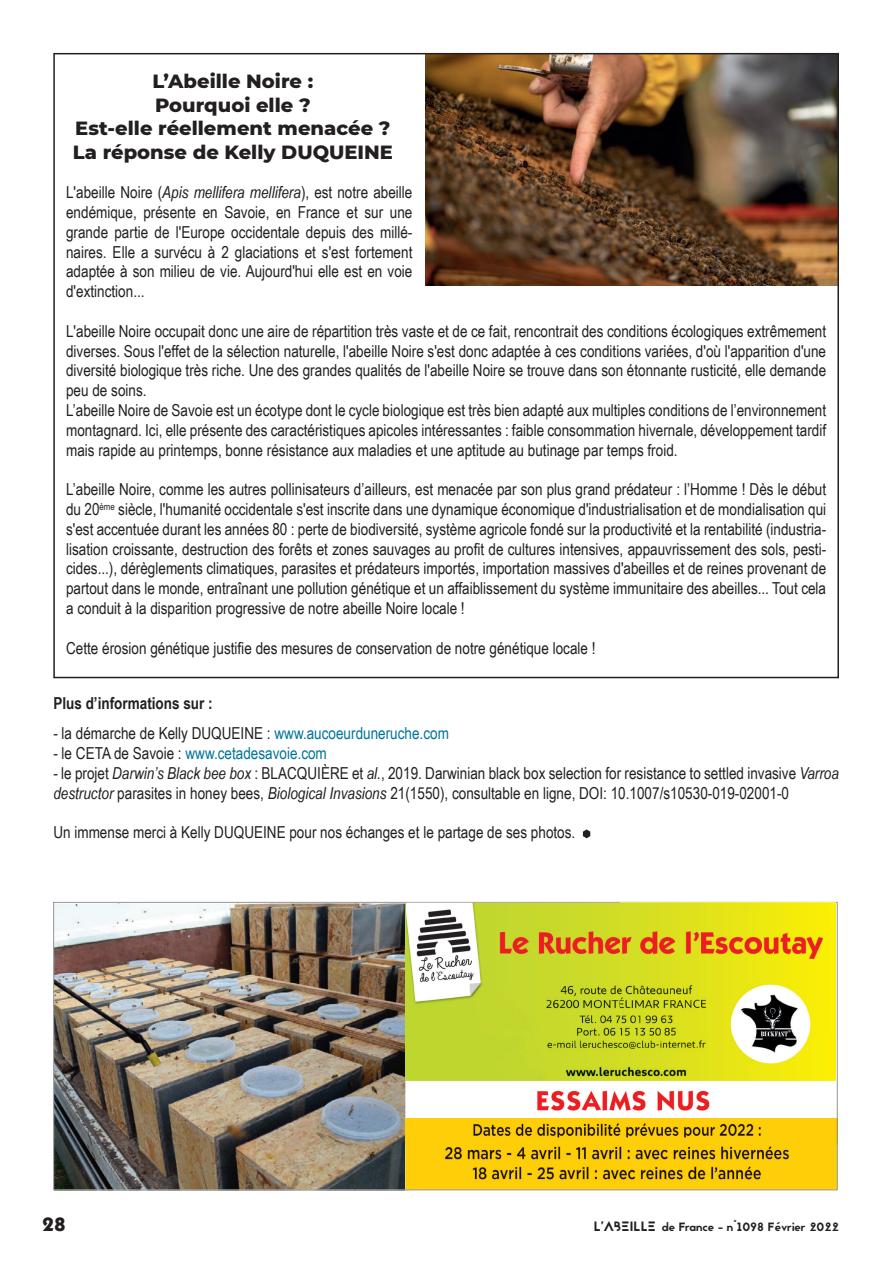
<style>
.page{position:relative;width:893px;height:1263px;background:#fff}
.page>*{position:absolute;margin:0;border:0;box-sizing:border-box;transform-origin:0 0}
.t1{font:800 19.5px/23.4px "Montserrat";color:#231f20;text-align:center}
.t2{font:16.5px/19.8px "Arial Narrow";color:#231f20;text-align:justify}
.t3{font:16.5px "Arial Narrow";color:#007499}
.t4{font:700 16.5px "Arial Narrow";color:#231f20}
.t5{font:700 16.5px "Kabel";color:#231f20}
.t6{font:12px "Jaapokkisubtract";color:#231f20}
.s1{font-style:italic}
.s2{color:#007499}
.s3{color:#231f20}
.s4{font-size:13.5px}
</style>
<div class="page">
<img style="left:425px;top:56px;width:411px;height:230px">
<svg style="left:583px;top:829px;width:7px;height:9px"></svg>
<svg style="left:837px;top:1118px;width:1px;height:26px"></svg>
<img style="left:53px;top:902px;width:784px;height:288px">
<img style="left:405px;top:903px;width:431px;height:177px">
<p class="t1" style="left:73px;top:69px;width:322px">L’Abeille Noire :<br>Pourquoi elle ?<br>Est-elle réellement menacée ?<br>La réponse de Kelly DUQUEINE</p>
<p class="t2" style="left:66px;top:182px;width:348px">L'abeille Noire (<span class="s1">Apis mellifera mellifera</span>), est notre abeille endémique, présente en Savoie, en France et sur une grande partie de l'Europe occidentale depuis des millé&shy;naires. Elle a survécu à 2 glaciations et s'est fortement adaptée à son milieu de vie. Aujourd'hui elle est en voie d'extinction...</p>
<p class="t2" style="left:66px;top:320px;width:762px;text-align:left">L'abeille Noire occupait donc une aire de répartition très vaste et de ce fait, rencontrait des conditions écologiques extrêmement diverses. Sous l'effet de la sélection naturelle, l'abeille Noire s'est donc adaptée à ces conditions variées, d'où l'apparition d'une diversité biologique très riche. Une des grandes qualités de l'abeille Noire se trouve dans son étonnante rusticité, elle demande peu de soins.<br>L’abeille Noire de Savoie est un écotype dont le cycle biologique est très bien adapté aux multiples conditions de l’environnement montagnard. Ici, elle présente des caractéristiques apicoles intéressantes : faible consommation hivernale, développement tardif mais rapide au printemps, bonne résistance aux maladies et une aptitude au butinage par temps froid.</p>
<p class="t2" style="left:66px;top:479px;width:762px">L’abeille Noire, comme les autres pollinisateurs d’ailleurs, est menacée par son plus grand prédateur : l’Homme ! Dès le début du 20<sup>ème</sup> siècle, l'humanité occidentale s'est inscrite dans une dynamique économique d'industrialisation et de mondialisation qui s'est accentuée durant les années 80 : perte de biodiversité, système agricole fondé sur la productivité et la rentabilité (industria&shy;lisation croissante, destruction des forêts et zones sauvages au profit de cultures intensives, appauvrissement des sols, pesti&shy;cides...), dérèglements climatiques, parasites et prédateurs importés, importation massives d'abeilles et de reines provenant de partout dans le monde, entraînant une pollution génétique et un affaiblissement du système immunitaire des abeilles... Tout cela a conduit à la disparition progressive de notre abeille Noire locale !</p>
<p class="t2" style="left:66px;top:637px;width:531px">Cette érosion génétique justifie des mesures de conservation de notre génétique locale !</p>
<p class="t4" style="left:53px;top:691px;width:161px">Plus d’informations sur :</p>
<p class="t2" style="left:53px;top:723px;width:397px">- la démarche de Kelly DUQUEINE : <span class="s2">www.aucoeurduneruche.com</span></p>
<p class="t3" style="left:53px;top:741px;width:275px"><span class="s3">- le CETA de Savoie :</span> www.cetadesavoie.com</p>
<p class="t2" style="left:53px;top:763px;width:787px">- le projet <span class="s1">Darwin’s Black bee box</span> : BLACQUIÈRE et <span class="s1">al.</span>, 2019. Darwinian black box selection for resistance to settled invasive <span class="s1">Varroa destructor</span> parasites in honey bees, <span class="s1">Biological Invasions</span> 21(1550), consultable en ligne, DOI: 10.1007/s10530-019-02001-0</p>
<p class="t2" style="left:53px;top:822px;width:523px">Un immense merci à Kelly DUQUEINE pour nos échanges et le partage de ses photos.</p>
<p class="t5" style="left:42px;top:1212px;width:25px">28</p>
<p class="t6" style="left:594px;top:1218px;width:247px"><span class="s4">L’ABEILLE</span> de France - n°1098 Février 2022</p>
</div>
